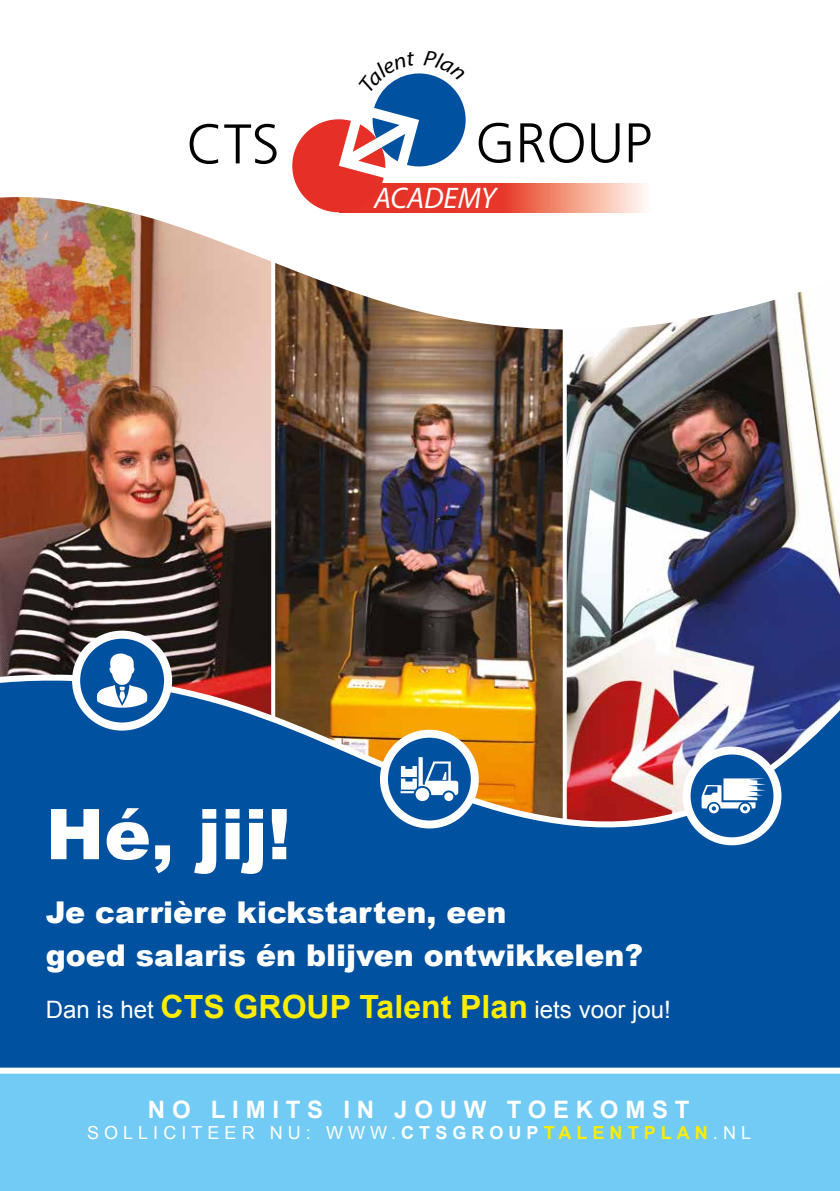
<style>
.page{position:relative;width:840px;height:1191px;background:#fff}
.page>*{position:absolute;margin:0;border:0;box-sizing:border-box;transform-origin:0 0}
.t1{font:900 70px "Arial";color:#fff}
.t2{font:900 30px/43.2px "Arial";color:#fff}
.t3{font:italic 30px "Myriad Pro";color:#fff}
.t4{font:24px "Arial";color:#fff}
.t5{font:700 24px "Arial";letter-spacing:.28em;color:#fff}
.t6{font:18px "Arial";letter-spacing:.28em;color:#fff}
.s1{font-weight:700;font-size:32px;color:#ffed00}
.s2{font-weight:700}
.s3{font-weight:700;color:#ffed00}
</style>
<div class="page">
<div style="left:0;top:1077px;width:839px;height:114px;background:#71cbf4"></div>
<img style="left:0;top:336px;width:271px;height:329px">
<img style="left:275px;top:336px;width:287px;height:329px">
<img style="left:566px;top:336px;width:273px;height:329px">
<img style="left:0;top:112px;width:809px;height:224px">
<svg style="left:465px;top:184px;width:187px;height:28px;background:#f18c7a"></svg>
<svg style="left:189px;top:124px;width:29px;height:40px"></svg>
<svg style="left:224px;top:124px;width:52px;height:40px"></svg>
<svg style="left:478px;top:123px;width:32px;height:40px"></svg>
<svg style="left:520px;top:123px;width:63px;height:40px"></svg>
<svg style="left:591px;top:123px;width:28px;height:40px"></svg>
<svg style="left:628px;top:123px;width:22px;height:39px"></svg>
<svg style="left:562px;top:272px;width:4px;height:393px"></svg>
<svg style="left:271px;top:188px;width:4px;height:477px"></svg>
<svg style="left:0;top:665px;width:839px;height:412px;background:#2c6095"></svg>
<svg style="left:384px;top:733px;width:90px;height:91px;background:#2a6eaf"></svg>
<div style="left:380px;top:729px;width:98px;height:99px;border:8px solid #fff;border-radius:50%"></div>
<svg style="left:400px;top:757px;width:58px;height:44px"></svg>
<svg style="left:686px;top:750px;width:91px;height:91px;background:#2a6daf"></svg>
<div style="left:682px;top:746px;width:99px;height:99px;border:8px solid #fff;border-radius:50%"></div>
<svg style="left:701px;top:778px;width:64px;height:35px"></svg>
<svg style="left:76px;top:634px;width:92px;height:92px;fill:#0051a0"></svg>
<div style="left:72px;top:630px;width:100px;height:100px;border:8px solid #fff;border-radius:50%"></div>
<svg style="left:97px;top:653px;width:50px;height:55px"></svg>
<svg style="left:292px;top:73px;width:173px;height:139px"></svg>
<p class="t3" style="left:374px;top:179px;width:124px">ACADEMY</p>
<h1 class="t1" style="left:46px;top:783px;width:246px">Hé, jij!</h1>
<p class="t2" style="left:46px;top:889px;width:598px">Je carrière kickstarten, een<br>goed salaris én blijven ontwikkelen?</p>
<p class="t4" style="left:46px;top:994px;width:626px">Dan is het <span class="s1">CTS GROUP Talent Plan</span> iets voor jou!</p>
<p class="t5" style="left:148px;top:1093px;width:542px">NO LIMITS IN JOUW TOEKOMST</p>
<p class="t6" style="left:87px;top:1121px;width:665px">SOLLICITEER NU: WWW.<span class="s2">CTSGROUP</span><span class="s3">TALENTPLAN</span>.NL</p>
</div>
